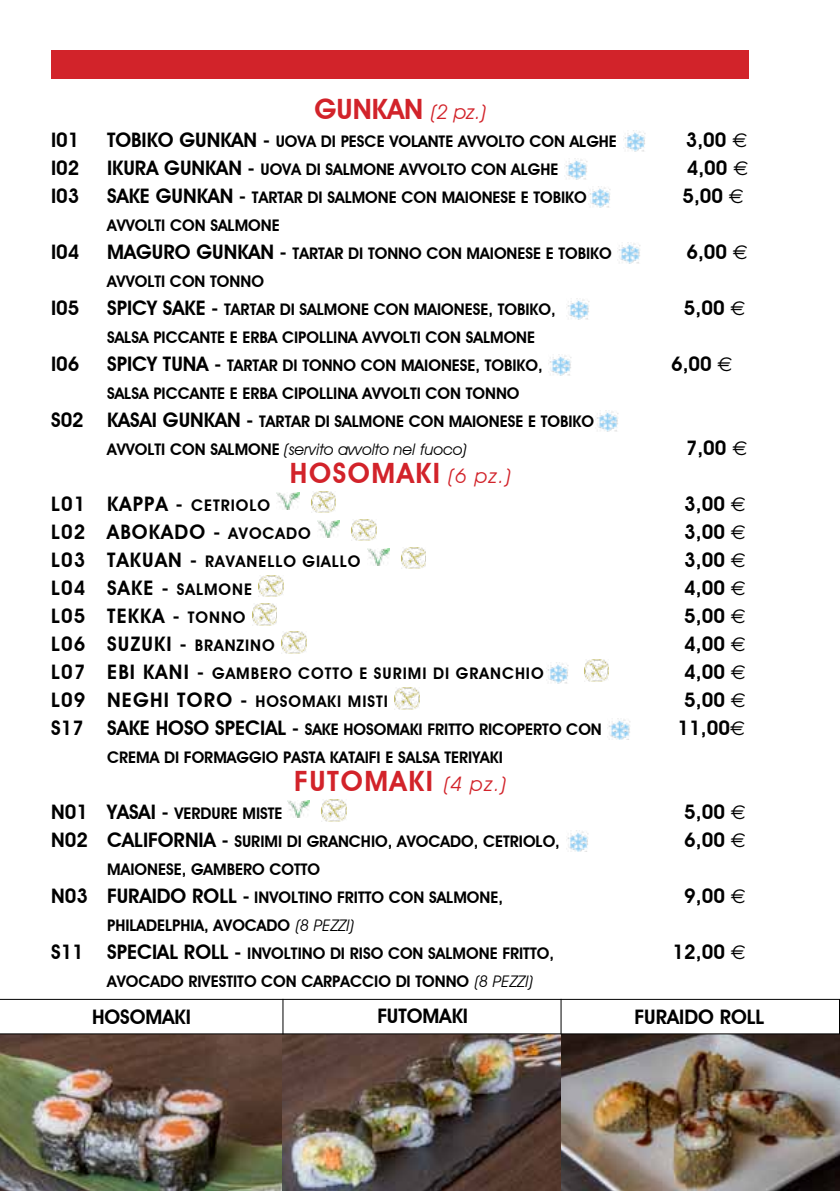
<style>
.page{position:relative;width:840px;height:1191px;background:#fff}
.page>*{position:absolute;margin:0;border:0;box-sizing:border-box;transform-origin:0 0}
.t1{font:600 28px "Avant Garde IT Cby BT";letter-spacing:.06em;color:#d2232a}
.t2{font:600 20px "Avant Garde IT Cby BT";color:#000}
.t3{font:600 20px "Avant Garde IT Cby BT";letter-spacing:.06em;color:#000}
.t4{font:600 16px/28px "Avant Garde IT Cby BT";color:#000}
.t5{font:600 16px "Avant Garde IT Cby BT";letter-spacing:.06em;color:#000}
.t6{font:italic 16px "Avant Garde IT Cby BT";color:#000}
.s1{font-weight:400;font-style:italic;font-size:20px}
.s2{font-size:20px}
.s3{font-family:"Euro Sans";font-weight:400}
.s4{font-weight:600;font-style:normal}
.s5{font-size:16px}
.s6{font-weight:400;font-style:italic}
</style>
<div class="page">
<img style="left:623px;top:130px;width:23px;height:21px">
<img style="left:564px;top:158px;width:24px;height:21px">
<img style="left:588px;top:186px;width:23px;height:21px">
<img style="left:617px;top:242px;width:24px;height:21px">
<img style="left:566px;top:298px;width:24px;height:21px">
<img style="left:548px;top:354px;width:24px;height:21px">
<img style="left:595px;top:410px;width:24px;height:21px">
<img style="left:276px;top:492px;width:23px;height:18px">
<img style="left:311px;top:491px;width:24px;height:22px">
<img style="left:317px;top:520px;width:22px;height:18px">
<img style="left:351px;top:519px;width:25px;height:22px">
<img style="left:367px;top:548px;width:22px;height:18px">
<img style="left:401px;top:547px;width:24px;height:22px">
<img style="left:259px;top:575px;width:24px;height:22px">
<img style="left:252px;top:603px;width:24px;height:22px">
<img style="left:281px;top:631px;width:25px;height:22px">
<img style="left:546px;top:662px;width:23px;height:21px">
<img style="left:584px;top:659px;width:24px;height:22px">
<img style="left:394px;top:687px;width:25px;height:22px">
<img style="left:607px;top:718px;width:23px;height:21px">
<img style="left:287px;top:800px;width:22px;height:18px">
<img style="left:321px;top:799px;width:25px;height:22px">
<img style="left:566px;top:830px;width:23px;height:21px">
<img style="left:0;top:1034px;width:839px;height:157px">
<div style="left:51px;top:50px;width:696px;height:28px;background:#d2232a"></div>
<div style="left:0;top:998px;width:283px;height:28px;background:#e3e3e3"></div>
<div style="left:284px;top:998px;width:276px;height:29px;background:#e3e3e3"></div>
<div style="left:0;top:999px;width:839px;height:35px;background:#fff"></div>
<hr style="left:282px;top:999px;width:1px;height:35px;background:#000">
<hr style="left:560px;top:999px;width:1px;height:35px;background:#000">
<h1 class="t1" style="left:314px;top:92px;width:173px">GUNKAN <span class="s1">(2 pz.)</span></h1>
<p class="t2" style="left:51px;top:128px;width:30px">I01</p>
<p class="t4" style="left:107px;top:127px;width:511px"><span class="s2">TOBIKO GUNKAN -</span> UOVA DI PESCE VOLANTE AVVOLTO CON ALGHE</p>
<p class="t2" style="left:685px;top:128px;width:63px">3,00 <span class="s3">4</span></p>
<p class="t2" style="left:51px;top:156px;width:30px">I02</p>
<p class="t4" style="left:107px;top:155px;width:452px"><span class="s2">IKURA GUNKAN -</span> UOVA DI SALMONE AVVOLTO CON ALGHE</p>
<p class="t2" style="left:686px;top:156px;width:63px">4,00 <span class="s3">4</span></p>
<p class="t2" style="left:51px;top:184px;width:30px">I03</p>
<p class="t4" style="left:107px;top:183px;width:481px"><span class="s2">SAKE GUNKAN -</span> TARTAR DI SALMONE CON MAIONESE E TOBIKO</p>
<p class="t2" style="left:682px;top:184px;width:63px">5,00 <span class="s3">4</span></p>
<p class="t4" style="left:107px;top:211px;width:174px">AVVOLTI CON SALMONE</p>
<p class="t2" style="left:51px;top:240px;width:30px">I04</p>
<p class="t4" style="left:107px;top:239px;width:506px"><span class="s2">MAGURO GUNKAN -</span> TARTAR DI TONNO CON MAIONESE E TOBIKO</p>
<p class="t2" style="left:686px;top:240px;width:63px">6,00 <span class="s3">4</span></p>
<p class="t4" style="left:107px;top:267px;width:158px">AVVOLTI CON TONNO</p>
<p class="t2" style="left:51px;top:296px;width:30px">I05</p>
<p class="t4" style="left:107px;top:295px;width:450px"><span class="s2">SPICY SAKE -</span> TARTAR DI SALMONE CON MAIONESE, TOBIKO,</p>
<p class="t2" style="left:683px;top:296px;width:63px">5,00 <span class="s3">4</span></p>
<p class="t4" style="left:107px;top:323px;width:429px">SALSA PICCANTE E ERBA CIPOLLINA AVVOLTI CON SALMONE</p>
<p class="t2" style="left:51px;top:352px;width:30px">I06</p>
<p class="t4" style="left:107px;top:351px;width:437px"><span class="s2">SPICY TUNA -</span> TARTAR DI TONNO CON MAIONESE, TOBIKO,</p>
<p class="t2" style="left:670px;top:352px;width:63px">6,00 <span class="s3">4</span></p>
<p class="t4" style="left:107px;top:379px;width:414px">SALSA PICCANTE E ERBA CIPOLLINA AVVOLTI CON TONNO</p>
<p class="t4" style="left:51px;top:407px;width:544px"><span class="s2">S02 KASAI GUNKAN -</span> TARTAR DI SALMONE CON MAIONESE E TOBIKO</p>
<p class="t6" style="left:107px;top:439px;width:361px"><span class="s4">AVVOLTI CON SALMONE</span> (servito avvolto nel fuoco)</p>
<p class="t2" style="left:685px;top:436px;width:63px">7,00 <span class="s3">4</span></p>
<h1 class="t1" style="left:290px;top:456px;width:222px">HOSOMAKI <span class="s1">(6 pz.)</span></h1>
<p class="t3" style="left:51px;top:492px;width:220px">L01 KAPPA - <span class="s5">CETRIOLO</span></p>
<p class="t2" style="left:684px;top:492px;width:63px">3,00 <span class="s3">4</span></p>
<p class="t3" style="left:51px;top:520px;width:261px">L02 ABOKADO - <span class="s5">AVOCADO</span></p>
<p class="t2" style="left:684px;top:520px;width:63px">3,00 <span class="s3">4</span></p>
<p class="t5" style="left:51px;top:552px;width:311px"><span class="s2">L03 TAKUAN -</span> RAVANELLO GIALLO</p>
<p class="t2" style="left:684px;top:548px;width:63px">3,00 <span class="s3">4</span></p>
<p class="t2" style="left:51px;top:576px;width:202px">L04 SAKE - <span class="s5">SALMONE</span></p>
<p class="t2" style="left:684px;top:576px;width:63px">4,00 <span class="s3">4</span></p>
<p class="t3" style="left:51px;top:604px;width:196px">L05 TEKKA - <span class="s5">TONNO</span></p>
<p class="t2" style="left:684px;top:604px;width:63px">5,00 <span class="s3">4</span></p>
<p class="t3" style="left:51px;top:632px;width:225px">L06 SUZUKI - <span class="s5">BRANZINO</span></p>
<p class="t2" style="left:684px;top:632px;width:63px">4,00 <span class="s3">4</span></p>
<p class="t5" style="left:51px;top:664px;width:494px"><span class="s2">L07 EBI KANI -</span> GAMBERO COTTO E SURIMI DI GRANCHIO</p>
<p class="t2" style="left:684px;top:660px;width:63px">4,00 <span class="s3">4</span></p>
<p class="t3" style="left:51px;top:688px;width:338px">L09 NEGHI TORO - <span class="s5">HOSOMAKI MISTI</span></p>
<p class="t2" style="left:684px;top:688px;width:63px">5,00 <span class="s3">4</span></p>
<p class="t4" style="left:51px;top:715px;width:552px"><span class="s2">S17 SAKE HOSO SPECIAL -</span> SAKE HOSOMAKI FRITTO RICOPERTO CON</p>
<p class="t2" style="left:677px;top:716px;width:69px">11,00<span class="s3">4</span></p>
<p class="t4" style="left:107px;top:743px;width:397px">CREMA DI FORMAGGIO PASTA KATAIFI E SALSA TERIYAKI</p>
<h1 class="t1" style="left:294px;top:764px;width:213px">FUTOMAKI <span class="s1">(4 pz.)</span></h1>
<p class="t4" style="left:51px;top:799px;width:233px"><span class="s2">N01 YASAI -</span> VERDURE MISTE</p>
<p class="t2" style="left:684px;top:800px;width:63px">5,00 <span class="s3">4</span></p>
<p class="t4" style="left:51px;top:827px;width:510px"><span class="s2">N02 CALIFORNIA -</span> SURIMI DI GRANCHIO, AVOCADO, CETRIOLO,</p>
<p class="t2" style="left:684px;top:828px;width:63px">6,00 <span class="s3">4</span></p>
<p class="t4" style="left:51px;top:855px;width:453px;text-indent:56px">MAIONESE, GAMBERO COTTO<br><span class="s2">N03 FURAIDO ROLL -</span> INVOLTINO FRITTO CON SALMONE,</p>
<p class="t2" style="left:684px;top:884px;width:63px">9,00 <span class="s3">4</span></p>
<p class="t4" style="left:51px;top:911px;width:504px;text-indent:56px">PHILADELPHIA, AVOCADO <span class="s6">(8 PEZZI)<br></span><span class="s2">S11 SPECIAL ROLL -</span> INVOLTINO DI RISO CON SALMONE FRITTO,</p>
<p class="t2" style="left:672px;top:940px;width:75px">12,00 <span class="s3">4</span></p>
<p class="t4" style="left:107px;top:967px;width:427px">AVOCADO RIVESTITO CON CARPACCIO DI TONNO <span class="s6">(8 PEZZI)</span></p>
<p class="t2" style="left:92px;top:1004px;width:100px">HOSOMAKI</p>
<p class="t2" style="left:377px;top:1004px;width:92px">FUTOMAKI</p>
<p class="t2" style="left:634px;top:1005px;width:131px">FURAIDO ROLL</p>
</div>
